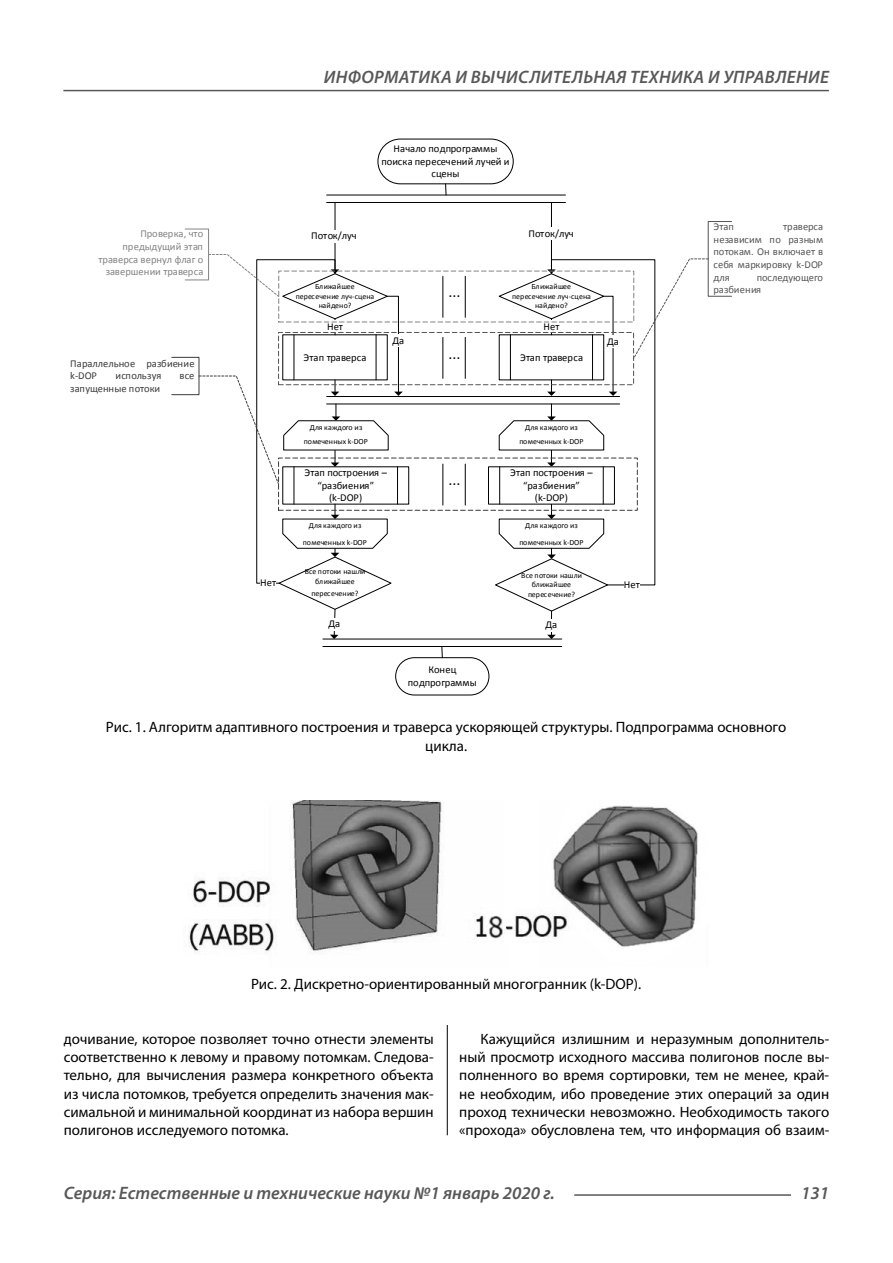
<style>
.page{position:relative;width:893px;height:1263px;background:#fff}
.page>*{position:absolute;margin:0;border:0;box-sizing:border-box;transform-origin:0 0}
.t1{font:italic 600 18px "Myriad Pro";color:#585858}
.t2{font:italic 600 18px "Myriad Pro";letter-spacing:.02em;color:#585858}
.t3{font:15.75px "Calibri";color:#000}
.t4{font:15px/18.3px "Myriad Pro";color:#000;text-align:justify}
.t5{font:10.5px/12.6px "Calibri";color:#000;text-align:center}
.t6{font:10.5px/12.6px "Calibri";color:#555;text-align:justify}
.t7{font:10.5px/12.6px "Calibri";color:#838383;text-align:right}
.t8{font:10.5px/12.6px "Calibri";letter-spacing:.005em;color:#3b3b3b}
.t9{font:7.95px/9.4px "Calibri";color:#000;text-align:center}
</style>
<div class="page">
<hr style="left:447px;top:128px;width:1px;height:1007px;background:#000">
<div style="left:378px;top:139px;width:135px;height:45px;background:#fff;border-radius:22px"></div>
<div style="left:378px;top:139px;width:135px;height:45px;border:1px solid #000;border-radius:22px"></div>
<div style="left:396px;top:658px;width:93px;height:37px;background:#fff;border-radius:19px"></div>
<div style="left:395px;top:658px;width:94px;height:37px;border:1px solid #000;border-radius:19px"></div>
<hr style="left:327px;top:195px;width:238px;height:1px;background:#000">
<hr style="left:327px;top:202px;width:238px;height:1px;background:#000">
<svg style="left:444px;top:183px;width:3px;height:13px"></svg>
<hr style="left:327px;top:396px;width:292px;height:1px;background:#000">
<hr style="left:327px;top:403px;width:292px;height:1px;background:#000">
<hr style="left:442px;top:276px;width:1px;height:41px;background:#000">
<hr style="left:465px;top:276px;width:1px;height:41px;background:#000">
<hr style="left:442px;top:337px;width:1px;height:41px;background:#000">
<hr style="left:465px;top:337px;width:1px;height:41px;background:#000">
<hr style="left:442px;top:464px;width:1px;height:41px;background:#000">
<hr style="left:465px;top:464px;width:1px;height:41px;background:#000">
<div style="left:488px;top:467px;width:126px;height:37px;border:1px solid #000"></div>
<hr style="left:323px;top:639px;width:239px;height:1px;background:#000">
<hr style="left:323px;top:646px;width:239px;height:1px;background:#000">
<svg style="left:441px;top:647px;width:2px;height:12px"></svg>
<div style="left:172px;top:357px;width:27px;height:38px;border:1px solid #3b3b3b"></div>
<div style="left:708px;top:221px;width:24px;height:75px;border:1px solid #555"></div>
<div style="left:279px;top:271px;width:355px;height:51px;border:1px dashed #838383"></div>
<div style="left:185px;top:229px;width:24px;height:51px;border:1px solid #838383"></div>
<svg style="left:199px;top:202px;width:204px;height:437px"></svg>
<svg style="left:495px;top:202px;width:213px;height:437px"></svg>
<img style="left:189px;top:800px;width:509px;height:166px">
<hr style="left:574px;top:1194px;width:217px;height:2px;background:#585858">
<hr style="left:63px;top:90px;width:766px;height:1px;background:#585858">
<p class="t2" style="left:324px;top:71px;width:507px">ИНФОРМАТИКА И ВЫЧИСЛИТЕЛЬНАЯ ТЕХНИКА И УПРАВЛЕНИЕ</p>
<p class="t7" style="left:98px;top:229px;width:107px">Проверка, что предыдущий этап траверса вернул флаг о завершении траверса</p>
<p class="t8" style="left:70px;top:358px;width:126px">Параллельное разбиение k-DOP</p>
<p class="t8" style="left:116px;top:370px;width:47px">используя</p>
<p class="t8" style="left:179px;top:370px;width:17px">все</p>
<p class="t8" style="left:70px;top:383px;width:91px">запущенные потоки</p>
<p class="t5" style="left:381px;top:143px;width:130px">Начало подпрограммы поиска пересечений лучей и сцены</p>
<p class="t5" style="left:311px;top:230px;width:47px">Поток/луч</p>
<p class="t5" style="left:528px;top:228px;width:47px">Поток/луч</p>
<p class="t9" style="left:296px;top:282px;width:80px">Ближайшее пересечение луч-сцена найдено?</p>
<p class="t5" style="left:327px;top:321px;width:17px">Нет</p>
<p class="t3" style="left:448px;top:286px;width:13px">...</p>
<p class="t9" style="left:512px;top:282px;width:80px">Ближайшее пересечение луч-сцена найдено?</p>
<p class="t5" style="left:543px;top:321px;width:17px">Нет</p>
<p class="t5" style="left:392px;top:335px;width:13px">Да</p>
<p class="t5" style="left:607px;top:336px;width:13px">Да</p>
<p class="t5" style="left:304px;top:352px;width:64px">Этап траверса</p>
<p class="t3" style="left:448px;top:347px;width:13px">...</p>
<p class="t5" style="left:520px;top:352px;width:64px">Этап траверса</p>
<p class="t5" style="left:260px;top:577px;width:17px">Нет</p>
<p class="t9" style="left:304px;top:421px;width:66px;line-height:14.2px">Для каждого из помеченных k-DOP</p>
<p class="t9" style="left:519px;top:421px;width:66px;line-height:14.2px">Для каждого из помеченных k-DOP</p>
<p class="t5" style="left:304px;top:467px;width:84px">Этап построения – “разбиения” (k-DOP)</p>
<p class="t3" style="left:448px;top:473px;width:13px">...</p>
<p class="t5" style="left:510px;top:467px;width:84px">Этап построения – “разбиения” (k-DOP)</p>
<p class="t9" style="left:303px;top:518px;width:66px;line-height:16.6px">Для каждого из помеченных k-DOP</p>
<p class="t9" style="left:519px;top:518px;width:66px;line-height:16.6px">Для каждого из помеченных k-DOP</p>
<p class="t9" style="left:305px;top:568px;width:62px">Все потоки нашли ближайшее</p>
<p class="t9" style="left:311px;top:589px;width:49px">пересечение?</p>
<p class="t9" style="left:521px;top:571px;width:62px">Все потоки нашли ближайшее пересечение?</p>
<p class="t5" style="left:624px;top:579px;width:17px">Нет</p>
<p class="t5" style="left:329px;top:618px;width:13px">Да</p>
<p class="t5" style="left:545px;top:619px;width:13px">Да</p>
<p class="t5" style="left:408px;top:664px;width:70px">Конец подпрограммы</p>
<p class="t6" style="left:713px;top:221px;width:22px">Этап</p>
<p class="t6" style="left:713px;top:221px;width:111px;text-indent:70px">траверса независим по разным потокам. Он включает в себя маркировку k-DOP для</p>
<p class="t6" style="left:713px;top:272px;width:111px;text-indent:43px">последующего разбиения</p>
<p class="t4" style="left:106px;top:719px;width:682px;text-align:center">Рис. 1. Алгоритм адаптивного построения и траверса ускоряющей структуры. Подпрограмма основного цикла.</p>
<p class="t4" style="left:251px;top:976px;width:391px">Рис. 2. Дискретно-ориентированный многогранник (k-DOP).</p>
<p class="t4" style="left:64px;top:1031px;width:371px">дочивание, которое позволяет точно отнести элементы соответственно к левому и правому потомкам. Следова&shy;тельно, для вычисления размера конкретного объекта из числа потомков, требуется определить значения мак&shy;симальной и минимальной координат из набора вершин полигонов исследуемого потомка.</p>
<p class="t4" style="left:459px;top:1031px;width:371px;text-indent:21px">Кажущийся излишним и неразумным дополнитель&shy;ный просмотр исходного массива полигонов после вы&shy;полненного во время сортировки, тем не менее, край&shy;не необходим, ибо проведение этих операций за один проход технически невозможно. Необходимость такого «прохода» обусловлена тем, что информация об взаим-</p>
<p class="t1" style="left:64px;top:1186px;width:493px">Серия: Естественные и технические науки №1 январь 2020 г.</p>
<p class="t1" style="left:801px;top:1186px;width:30px">131</p>
</div>
